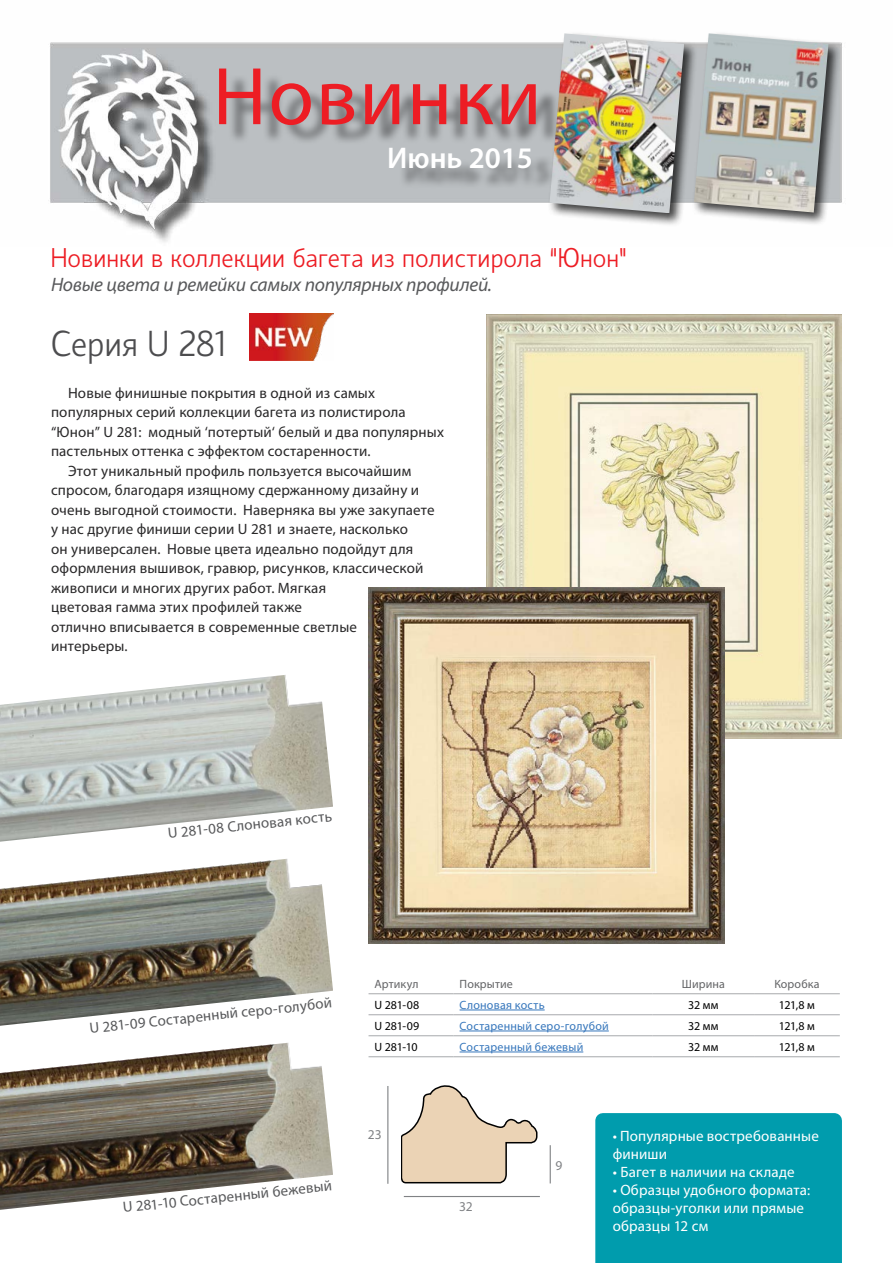
<style>
.page{position:relative;width:893px;height:1263px;background:#fff}
.page>*{position:absolute;margin:0;border:0;box-sizing:border-box;transform-origin:0 0}
.t1{font:82.5px "Myriad Pro";letter-spacing:.025em;color:#ed1d24}
.t2{font:300 36px "Hattori Hanzo";letter-spacing:.015em;color:#4d4d4f}
.t3{font:600 30px "Myriad Pro";color:#fff}
.t4{font:300 27px "Hattori Hanzo";letter-spacing:.025em;color:#ed1d24}
.t5{font:italic 19.5px "Myriad Pro";letter-spacing:-.015em;color:#58595b}
.t6{font:15px "Myriad Pro";letter-spacing:.01em;color:#292829}
.t7{font:15px/18px "Myriad Pro";letter-spacing:.01em;color:#fff}
.t8{font:15px "Myriad Pro";color:#58595b}
.t9{font:13.5px "Myriad Pro";color:#808285}
.t10{font:12px "Myriad Pro";letter-spacing:.02em;color:#3777bc}
.t11{font:12px "Myriad Pro";letter-spacing:-.02em;color:#000}
.t12{font:12px "Myriad Pro";letter-spacing:.01em;color:#636466}
</style>
<div class="page">
<img style="left:50px;top:42px;width:498px;height:200px">
<div style="left:548px;top:31px;width:150px;height:196px;background:#000;opacity:.75"></div>
<img style="left:549px;top:33px;width:135px;height:180px">
<div style="left:692px;top:31px;width:151px;height:195px;background:#000;opacity:.75"></div>
<img style="left:694px;top:33px;width:134px;height:180px">
<div style="left:399px;top:154px;width:157px;height:35px;background:#58595b;opacity:.75"></div>
<div style="left:228px;top:74px;width:333px;height:71px;background:#58595b;opacity:.75"></div>
<hr style="left:369px;top:993px;width:85px;height:1px;background:#a7a9ac">
<hr style="left:454px;top:993px;width:199px;height:1px;background:#a7a9ac">
<hr style="left:653px;top:993px;width:101px;height:1px;background:#a7a9ac">
<hr style="left:754px;top:993px;width:86px;height:1px;background:#a7a9ac">
<hr style="left:369px;top:1014px;width:85px;height:1px;background:#a7a9ac">
<hr style="left:454px;top:1014px;width:199px;height:1px;background:#a7a9ac">
<hr style="left:653px;top:1014px;width:101px;height:1px;background:#a7a9ac">
<hr style="left:754px;top:1014px;width:86px;height:1px;background:#a7a9ac">
<hr style="left:369px;top:1035px;width:85px;height:1px;background:#a7a9ac">
<hr style="left:454px;top:1035px;width:199px;height:1px;background:#a7a9ac">
<hr style="left:653px;top:1035px;width:101px;height:1px;background:#a7a9ac">
<hr style="left:754px;top:1035px;width:86px;height:1px;background:#a7a9ac">
<hr style="left:369px;top:1056px;width:85px;height:1px;background:#a7a9ac">
<hr style="left:454px;top:1056px;width:199px;height:1px;background:#a7a9ac">
<hr style="left:653px;top:1056px;width:101px;height:1px;background:#a7a9ac">
<hr style="left:754px;top:1056px;width:86px;height:1px;background:#a7a9ac">
<hr style="left:460px;top:1010px;width:85px;height:1px;background:#3777bc">
<hr style="left:460px;top:1031px;width:149px;height:1px;background:#3777bc">
<hr style="left:460px;top:1052px;width:123px;height:1px;background:#3777bc">
<div style="left:595px;top:1113px;width:247px;height:150px;background:#009cad"></div>
<img style="left:0;top:675px;width:333px;height:167px">
<img style="left:0;top:859px;width:333px;height:167px">
<img style="left:0;top:1042px;width:333px;height:168px">
<img style="left:249px;top:314px;width:84px;height:46px">
<img style="left:486px;top:315px;width:356px;height:424px">
<img style="left:369px;top:588px;width:355px;height:355px">
<svg style="left:401px;top:1086px;width:136px;height:97px"></svg>
<hr style="left:387px;top:1086px;width:1px;height:98px;background:#808285">
<hr style="left:404px;top:1196px;width:136px;height:1px;background:#808285">
<hr style="left:550px;top:1145px;width:1px;height:38px;background:#808285">
<h1 class="t1" style="left:213px;top:46px;width:330px">Новинки</h1>
<h3 class="t3" style="left:387px;top:139px;width:147px">Июнь 2015</h3>
<h3 class="t4" style="left:51px;top:243px;width:577px">Новинки в коллекции багета из полистирола “Юнон”</h3>
<h3 class="t5" style="left:51px;top:272px;width:443px">Новые цвета и ремейки самых популярных профилей.</h3>
<h2 class="t2" style="left:51px;top:324px;width:175px">Серия U 281</h2>
<p class="t6" style="left:68px;top:383px;width:309px">Новые финишные покрытия в одной из самых</p>
<p class="t6" style="left:51px;top:403px;width:356px">популярных серий коллекции багета из полистирола</p>
<p class="t6" style="left:51px;top:422px;width:394px">“Юнон” U 281: модный ‘потертый‘ белый и два популярных</p>
<p class="t6" style="left:51px;top:442px;width:321px">пастельных оттенка с эффектом состаренности.</p>
<p class="t6" style="left:68px;top:461px;width:345px">Этот уникальный профиль пользуется высочайшим</p>
<p class="t6" style="left:51px;top:481px;width:370px">спросом, благодаря изящному сдержанному дизайну и</p>
<p class="t6" style="left:51px;top:500px;width:385px">очень выгодной стоимости. Наверняка вы уже закупаете</p>
<p class="t6" style="left:51px;top:520px;width:358px">у нас другие финиши серии U 281 и знаете, насколько</p>
<p class="t6" style="left:51px;top:539px;width:364px">он универсален. Новые цвета идеально подойдут для</p>
<p class="t6" style="left:51px;top:559px;width:374px">оформления вышивок, гравюр, рисунков, классической</p>
<p class="t6" style="left:51px;top:578px;width:277px">живописи и многих других работ. Мягкая</p>
<p class="t6" style="left:51px;top:598px;width:253px">цветовая гамма этих профилей также</p>
<p class="t6" style="left:51px;top:617px;width:307px">отлично вписывается в современные светлые</p>
<p class="t6" style="left:51px;top:637px;width:78px">интерьеры.</p>
<p class="t8" style="left:167px;top:824px;width:166px;rotate:-6deg">U 281-08 Слоновая кость</p>
<p class="t8" style="left:89px;top:1019px;width:245px;rotate:-6deg">U 281-09 Состаренный серо-голубой</p>
<p class="t8" style="left:122px;top:1198px;width:212px;rotate:-6deg">U 281-10 Состаренный бежевый</p>
<p class="t12" style="left:375px;top:976px;width:46px">Артикул</p>
<p class="t12" style="left:460px;top:976px;width:55px">Покрытие</p>
<p class="t12" style="left:682px;top:976px;width:45px">Ширина</p>
<p class="t12" style="left:774px;top:976px;width:46px">Коробка</p>
<p class="t11" style="left:375px;top:997px;width:46px">U 281-08</p>
<p class="t10" style="left:460px;top:997px;width:87px">Слоновая кость</p>
<p class="t11" style="left:688px;top:997px;width:32px">32 мм</p>
<p class="t11" style="left:779px;top:997px;width:37px">121,8 м</p>
<p class="t11" style="left:375px;top:1018px;width:46px">U 281-09</p>
<p class="t10" style="left:460px;top:1018px;width:151px">Состаренный серо-голубой</p>
<p class="t11" style="left:688px;top:1018px;width:32px">32 мм</p>
<p class="t11" style="left:779px;top:1018px;width:37px">121,8 м</p>
<p class="t11" style="left:375px;top:1039px;width:45px">U 281-10</p>
<p class="t10" style="left:460px;top:1039px;width:125px">Состаренный бежевый</p>
<p class="t11" style="left:688px;top:1039px;width:32px">32 мм</p>
<p class="t11" style="left:779px;top:1039px;width:37px">121,8 м</p>
<p class="t9" style="left:368px;top:1126px;width:15px">23</p>
<p class="t9" style="left:459px;top:1198px;width:15px">32</p>
<p class="t9" style="left:556px;top:1157px;width:8px">9</p>
<p class="t7" style="left:613px;top:1127px;width:208px">• Популярные востребованные финиши</p>
<p class="t7" style="left:613px;top:1163px;width:183px">• Багет в наличии на складе</p>
<p class="t7" style="left:613px;top:1181px;width:199px">• Образцы удобного формата: образцы-уголки или прямые образцы 12 см</p>
</div>
